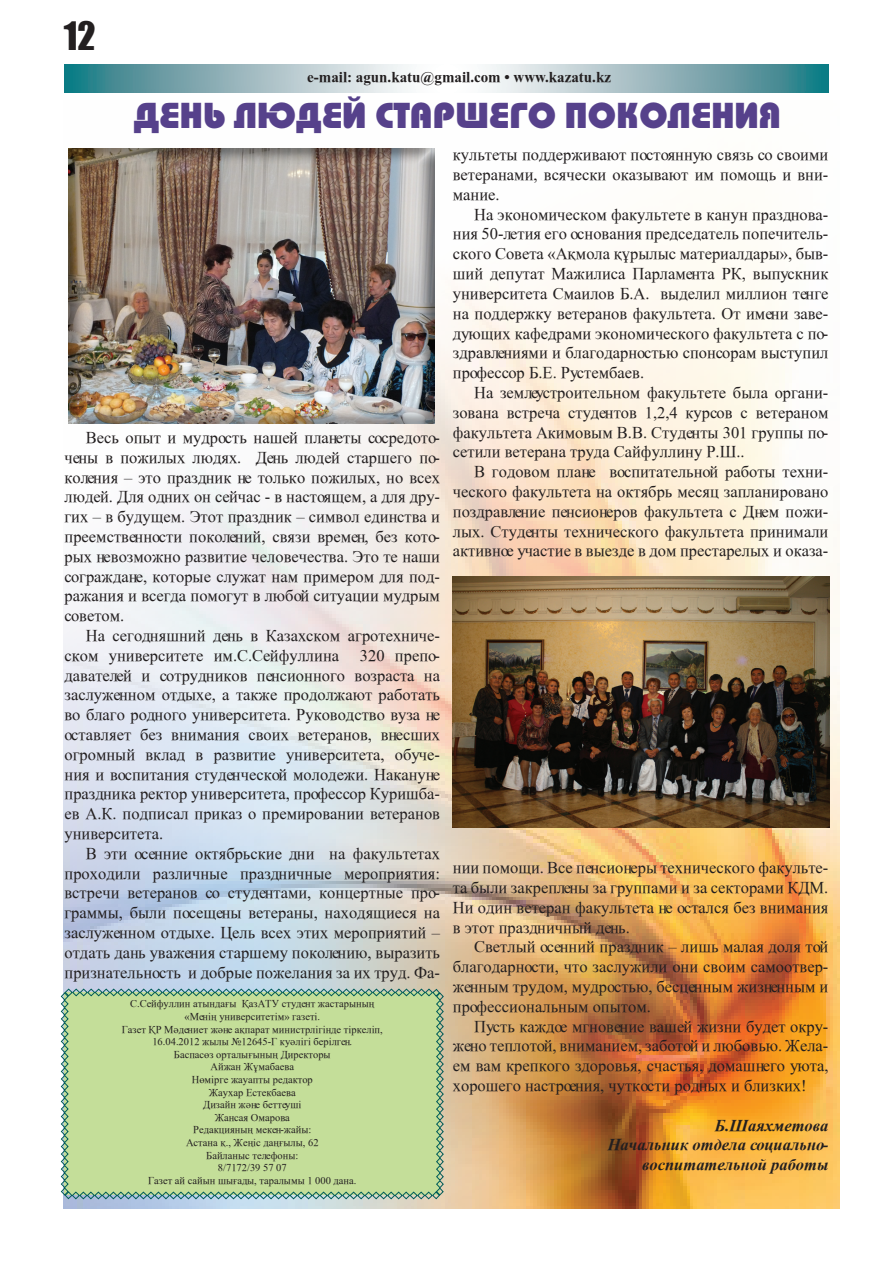
<style>
.page{position:relative;width:893px;height:1263px;background:#fff}
.page>*{position:absolute;margin:0;border:0;box-sizing:border-box;transform-origin:0 0}
.t1{font:800 36px "Bauhaus C";color:#56418b}
.t2{font:36px "Impact";color:#231f20}
.t3{font:16.5px/19.8px "Times New Roman KZ";color:#231f20;text-align:justify}
.t4{font:italic 16.5px/19.8px "Times New Roman KZ Bold";color:#231f20;text-align:right}
.t5{font:15px "Times New Roman KZ Bold";color:#231f20}
.t6{font:10.5px/12.6px "Times New Roman KZ";color:#231f20;text-align:center}
</style>
<div class="page">
<svg style="left:65px;top:65px;width:763px;height:28px"></svg>
<img style="left:64px;top:148px;width:776px;height:1060px">
<svg style="left:61px;top:988px;width:383px;height:212px"></svg>
<div style="left:69px;top:148px;width:366px;height:276px;background:#231f20;opacity:.5"></div>
<img style="left:452px;top:576px;width:377px;height:252px">
<h1 class="t2" style="left:64px;top:8px;width:33px">12</h1>
<p class="t5" style="left:307px;top:67px;width:305px">e-mail: agun.katu@gmail.com • www.kazatu.kz</p>
<h1 class="t1" style="left:134px;top:94px;width:649px">День людей старшего поколения</h1>
<p class="t3" style="left:65px;top:427px;width:377px;text-indent:21px">Весь опыт и мудрость нашей планеты сосредото&shy;чены в пожилых людях. День людей старшего по&shy;коления – это праздник не только пожилых, но всех людей. Для одних он сейчас - в настоящем, а для дру&shy;гих – в будущем. Этот праздник – символ единства и преемственности поколений, связи времен, без кото&shy;рых невозможно развитие человечества. Это те наши сограждане, которые служат нам примером для под&shy;ражания и всегда помогут в любой ситуации мудрым советом.</p>
<p class="t3" style="left:65px;top:625px;width:377px;text-indent:21px">На сегодняшний день в Казахском агротехниче&shy;ском университете им.С.Сейфуллина</p>
<p class="t3" style="left:65px;top:645px;width:377px;text-indent:295px">320 препо&shy;давателей и сотрудников пенсионного возраста на заслуженном отдыхе, а также продолжают работать во благо родного университета. Руководство вуза не оставляет без внимания своих ветеранов, внесших огромный вклад в развитие университета, обуче&shy;ния и воспитания студенческой молодежи. Накануне праздника ректор университета, профессор Куришба&shy;ев А.К. подписал приказ о премировании ветеранов университета.</p>
<p class="t3" style="left:65px;top:843px;width:377px;text-indent:21px">В эти осенние октябрьские дни на факультетах проходили различные праздничные мероприятия: встречи ветеранов со студентами, концертные про&shy;граммы, были посещены ветераны, находящиеся на заслуженном отдыхе. Цель всех этих мероприятий – отдать дань уважения старшему поколению, выразить признательность и добрые пожелания за их труд. Фа-</p>
<p class="t6" style="left:122px;top:997px;width:262px">С.Сейфуллин атындағы ҚазАТУ студент жастарының «Менің университетім» газеті.<br>Газет ҚР Мәдениет және ақпарат министрлігінде тіркеліп,<br>16.04.2012 жылы №12645-Г куәлігі берілген.<br>Баспасөз орталығының Директоры<br>Айжан Жұмабаева<br>Нөмірге жауапты редактор<br>Жаухар Естекбаева<br>Дизайн және беттеуші<br>Жансая Омарова<br>Редакцияның мекен-жайы:<br>Астана қ., Жеңіс даңғылы, 62<br>Байланыс телефоны:<br>8/7172/39 57 07<br>Газет ай сайын шығады, таралымы 1 000 дана.</p>
<p class="t3" style="left:453px;top:145px;width:377px">культеты поддерживают постоянную связь со своими ветеранами, всячески оказывают им помощь и вни&shy;мание.</p>
<p class="t3" style="left:453px;top:204px;width:377px;text-indent:21px">На экономическом факультете в канун празднова&shy;ния 50-летия его основания председатель попечитель&shy;ского Совета «Ақмола құрылыс материалдары», быв&shy;ший депутат Мажилиса Парламента РК, выпускник университета Смаилов Б.А. выделил миллион тенге на поддержку ветеранов факультета. От имени заве&shy;дующих кафедрами экономического факультета с по&shy;здравлениями и благодарностью спонсорам выступил профессор Б.Е. Рустембаев.</p>
<p class="t3" style="left:453px;top:382px;width:377px;text-indent:21px">На землеустроительном факультете была органи&shy;зована встреча студентов 1,2,4 курсов с ветераном факультета Акимовым В.В. Студенты 301 группы по&shy;сетили ветерана труда Сайфуллину Р.Ш..</p>
<p class="t3" style="left:453px;top:461px;width:377px;text-indent:21px">В годовом плане воспитательной работы техни&shy;ческого факультета на октябрь месяц запланировано поздравление пенсионеров факультета с Днем пожи&shy;лых. Студенты технического факультета принимали активное участие в выезде в дом престарелых и оказа-</p>
<p class="t3" style="left:453px;top:857px;width:377px">нии помощи. Все пенсионеры технического факульте&shy;та были закреплены за группами и за секторами КДМ.<br>Ни один ветеран факультета не остался без внимания в этот праздничный день.</p>
<p class="t3" style="left:453px;top:937px;width:377px;text-indent:21px">Светлый осенний праздник – лишь малая доля той благодарности, что заслужили они своим самоотвер&shy;женным трудом, мудростью, бесценным жизненным и профессиональным опытом.</p>
<p class="t3" style="left:453px;top:1016px;width:377px;text-indent:21px">Пусть каждое мгновение вашей жизни будет окру&shy;жено теплотой, вниманием, заботой и любовью. Жела&shy;ем вам крепкого здоровья, счастья, домашнего уюта, хорошего настроения, чуткости родных и близких!</p>
<p class="t4" style="left:608px;top:1115px;width:222px">Б.Шаяхметова<br>Начальник отдела социально&shy;воспитательной работы</p>
</div>
